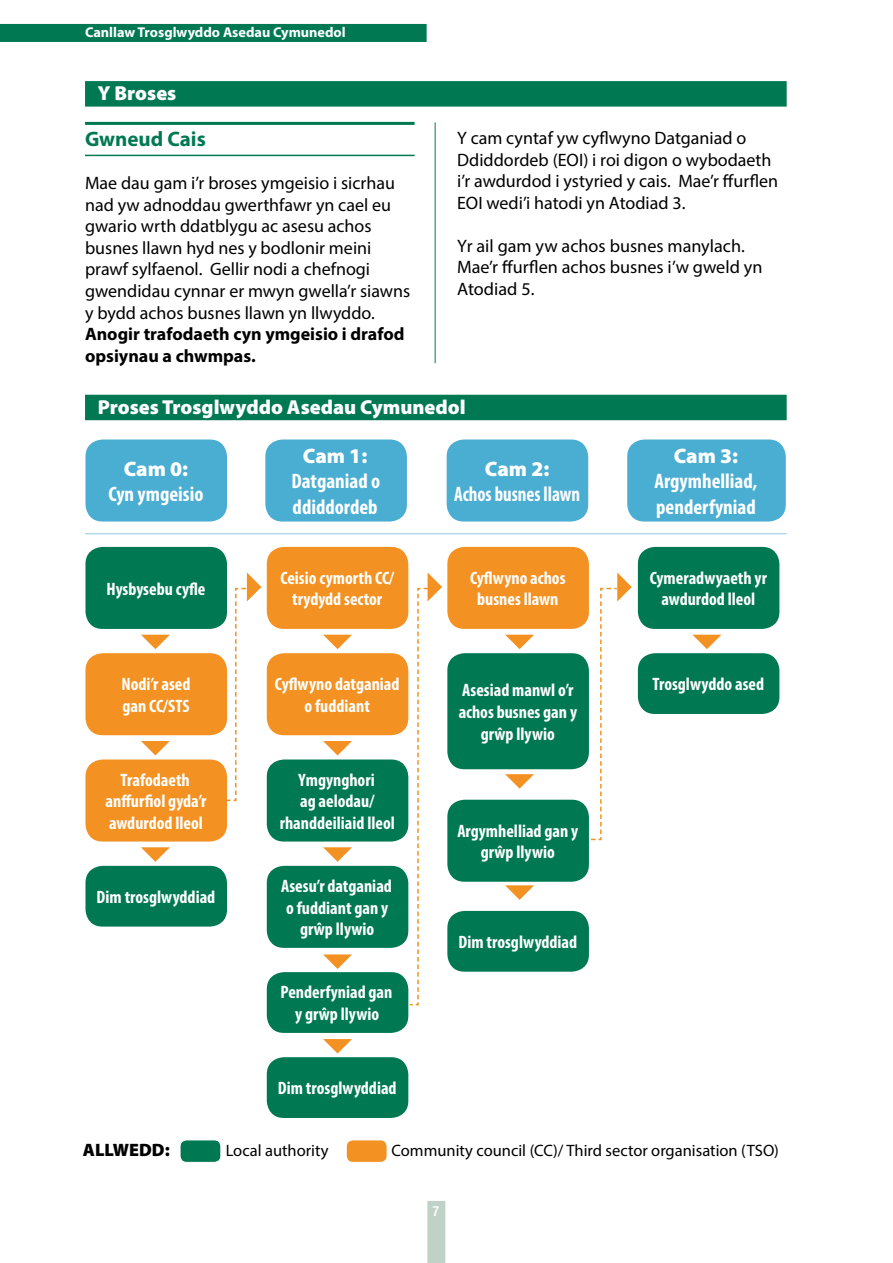
<style>
.page{position:relative;width:893px;height:1263px;background:#fff}
.page>*{position:absolute;margin:0;border:0;box-sizing:border-box;transform-origin:0 0}
.t1{font:700 condensed 21px/25.2px "Myriad Pro";color:#fff}
.t2{font:900 21px "Myriad Pro";letter-spacing:-.005em;color:#fff}
.t3{font:700 condensed 21px "Myriad Pro";color:#fff;scale:.9 1}
.t4{font:700 21px "Myriad Pro";color:#007952}
.t5{font:900 20.25px "Myriad Pro";color:#fff}
.t6{font:18px/21.6px "Myriad Pro";color:#000}
.t7{font:700 condensed 18px/21.6px "Myriad Pro";color:#fff;text-align:center}
.t8{font:700 18px/21.6px "Myriad Pro";color:#000}
.t9{font:900 18px "Myriad Pro";color:#000}
.t10{font:16.5px "Myriad Pro";color:#000}
.t11{font:600 condensed 15px "Nimbus San Nov T";color:#fff}
.t12{font:700 14.25px "Myriad Pro";color:#fff}
</style>
<div class="page">
<div style="left:427px;top:1201px;width:18px;height:62px;background:#c0d2c7"></div>
<div style="left:0;top:24px;width:427px;height:18px;background:#007952"></div>
<div style="left:85px;top:81px;width:702px;height:26px;background:#007952"></div>
<div style="left:85px;top:395px;width:702px;height:25px;background:#007952"></div>
<hr style="left:85px;top:122px;width:330px;height:3px;background:#007952">
<hr style="left:85px;top:155px;width:330px;height:1px;background:#007952">
<hr style="left:435px;top:122px;width:1px;height:241px;background:#007952">
<hr style="left:85px;top:533px;width:702px;height:1px;background:#b5d7ea">
<div style="left:626px;top:439px;width:161px;height:83px;background:#4aaed3;border-radius:18px"></div>
<div style="left:626px;top:438px;width:161px;height:85px;border:2px solid #fff;border-radius:18px"></div>
<div style="left:637px;top:546px;width:143px;height:84px;background:#007952;border-radius:18px"></div>
<div style="left:636px;top:545px;width:145px;height:85px;border:2px solid #fff;border-radius:18px"></div>
<div style="left:637px;top:652px;width:143px;height:63px;background:#007952;border-radius:18px"></div>
<div style="left:636px;top:652px;width:145px;height:63px;border:2px solid #fff;border-radius:18px"></div>
<svg style="left:693px;top:635px;width:28px;height:14px"></svg>
<div style="left:85px;top:546px;width:143px;height:84px;background:#007952;border-radius:18px"></div>
<div style="left:84px;top:545px;width:145px;height:85px;border:2px solid #fff;border-radius:18px"></div>
<div style="left:85px;top:439px;width:143px;height:83px;background:#4aaed3;border-radius:18px"></div>
<div style="left:84px;top:438px;width:145px;height:85px;border:2px solid #fff;border-radius:18px"></div>
<div style="left:85px;top:652px;width:143px;height:84px;background:#f39222;border-radius:18px"></div>
<div style="left:84px;top:652px;width:145px;height:85px;border:2px solid #fff;border-radius:18px"></div>
<div style="left:85px;top:759px;width:143px;height:83px;background:#f39222;border-radius:18px"></div>
<div style="left:84px;top:758px;width:145px;height:85px;border:2px solid #fff;border-radius:18px"></div>
<div style="left:85px;top:865px;width:143px;height:62px;background:#007952;border-radius:18px"></div>
<div style="left:84px;top:864px;width:145px;height:64px;border:2px solid #fff;border-radius:18px"></div>
<div style="left:180px;top:1140px;width:41px;height:22px;background:#007952;border-radius:6px"></div>
<div style="left:180px;top:1140px;width:41px;height:22px;border:1px solid #fff;border-radius:6px"></div>
<div style="left:346px;top:1140px;width:41px;height:22px;background:#f39222;border-radius:6px"></div>
<div style="left:346px;top:1140px;width:41px;height:22px;border:1px solid #fff;border-radius:6px"></div>
<svg style="left:141px;top:635px;width:29px;height:14px"></svg>
<svg style="left:141px;top:741px;width:29px;height:14px"></svg>
<svg style="left:141px;top:847px;width:29px;height:15px"></svg>
<svg style="left:404px;top:572px;width:38px;height:434px"></svg>
<div style="left:266px;top:546px;width:143px;height:84px;background:#f39222;border-radius:18px"></div>
<div style="left:265px;top:545px;width:145px;height:85px;border:2px solid #fff;border-radius:18px"></div>
<div style="left:266px;top:652px;width:143px;height:84px;background:#f39222;border-radius:18px"></div>
<div style="left:265px;top:652px;width:145px;height:85px;border:2px solid #fff;border-radius:18px"></div>
<div style="left:266px;top:759px;width:143px;height:83px;background:#007952;border-radius:18px"></div>
<div style="left:265px;top:758px;width:145px;height:85px;border:2px solid #fff;border-radius:18px"></div>
<div style="left:266px;top:865px;width:143px;height:84px;background:#007952;border-radius:18px"></div>
<div style="left:265px;top:864px;width:145px;height:85px;border:2px solid #fff;border-radius:18px"></div>
<div style="left:266px;top:971px;width:143px;height:63px;background:#007952;border-radius:18px"></div>
<div style="left:265px;top:971px;width:145px;height:63px;border:2px solid #fff;border-radius:18px"></div>
<div style="left:266px;top:1056px;width:143px;height:63px;background:#007952;border-radius:18px"></div>
<div style="left:265px;top:1056px;width:145px;height:63px;border:2px solid #fff;border-radius:18px"></div>
<div style="left:265px;top:439px;width:143px;height:83px;background:#4aaed3;border-radius:18px"></div>
<div style="left:264px;top:438px;width:144px;height:85px;border:2px solid #fff;border-radius:18px"></div>
<svg style="left:323px;top:635px;width:29px;height:14px"></svg>
<svg style="left:323px;top:741px;width:29px;height:14px"></svg>
<svg style="left:323px;top:847px;width:29px;height:15px"></svg>
<svg style="left:323px;top:954px;width:29px;height:15px"></svg>
<svg style="left:323px;top:1039px;width:29px;height:14px"></svg>
<svg style="left:219px;top:572px;width:42px;height:230px"></svg>
<svg style="left:591px;top:572px;width:41px;height:269px"></svg>
<div style="left:447px;top:546px;width:143px;height:84px;background:#f39222;border-radius:18px"></div>
<div style="left:446px;top:545px;width:144px;height:85px;border:2px solid #fff;border-radius:18px"></div>
<div style="left:447px;top:910px;width:143px;height:62px;background:#007952;border-radius:18px"></div>
<div style="left:446px;top:909px;width:144px;height:64px;border:2px solid #fff;border-radius:18px"></div>
<div style="left:446px;top:439px;width:143px;height:83px;background:#4aaed3;border-radius:18px"></div>
<div style="left:445px;top:438px;width:145px;height:85px;border:2px solid #fff;border-radius:18px"></div>
<svg style="left:505px;top:635px;width:29px;height:14px"></svg>
<div style="left:447px;top:652px;width:143px;height:118px;background:#007952;border-radius:18px"></div>
<div style="left:446px;top:652px;width:144px;height:119px;border:2px solid #fff;border-radius:18px"></div>
<svg style="left:505px;top:774px;width:29px;height:15px"></svg>
<div style="left:447px;top:799px;width:143px;height:83px;background:#007952;border-radius:18px"></div>
<div style="left:446px;top:798px;width:144px;height:85px;border:2px solid #fff;border-radius:18px"></div>
<svg style="left:505px;top:885px;width:29px;height:15px"></svg>
<p class="t12" style="left:85px;top:23px;width:262px">Canllaw Trosglwyddo Asedau Cymunedol</p>
<p class="t5" style="left:98px;top:80px;width:80px">Y Broses</p>
<p class="t4" style="left:85px;top:125px;width:122px">Gwneud Cais</p>
<p class="t6" style="left:85px;top:172px;width:327px">Mae dau gam i’r broses ymgeisio i sicrhau nad yw adnoddau gwerthfawr yn cael eu gwario wrth ddatblygu ac asesu achos busnes llawn hyd nes y bodlonir meini prawf sylfaenol. Gellir nodi a chefnogi gwendidau cynnar er mwyn gwella’r siawns y bydd achos busnes llawn yn llwyddo.</p>
<p class="t8" style="left:85px;top:323px;width:321px">Anogir trafodaeth cyn ymgeisio i drafod opsiynau a chwmpas.</p>
<p class="t6" style="left:457px;top:127px;width:323px">Y cam cyntaf yw cyflwyno Datganiad o Ddiddordeb (EOI) i roi digon o wybodaeth i’r awdurdod i ystyried y cais. Mae’r ffurflen EOI wedi’i hatodi yn Atodiad 3.</p>
<p class="t6" style="left:457px;top:234px;width:307px">Yr ail gam yw achos busnes manylach.<br>Mae’r ffurflen achos busnes i’w gweld yn<br>Atodiad 5.</p>
<p class="t5" style="left:98px;top:393px;width:369px">Proses Trosglwyddo Asedau Cymunedol</p>
<p class="t2" style="left:124px;top:455px;width:66px">Cam 0:</p>
<p class="t1" style="left:108px;top:481px;width:96px">Cyn ymgeisio</p>
<p class="t7" style="left:107px;top:577px;width:100px">Hysbysebu cyfle</p>
<p class="t7" style="left:121px;top:673px;width:71px;text-align:left">Nodi’r ased gan CC/STS</p>
<p class="t7" style="left:105px;top:768px;width:102px">Trafodaeth anffurfiol gyda’r awdurdod lleol</p>
<p class="t7" style="left:97px;top:886px;width:120px">Dim trosglwyddiad</p>
<p class="t2" style="left:303px;top:442px;width:66px">Cam 1:</p>
<p class="t1" style="left:291px;top:468px;width:90px">Datganiad o ddiddordeb</p>
<p class="t7" style="left:280px;top:567px;width:115px">Ceisio cymorth CC/ trydydd sector</p>
<p class="t7" style="left:275px;top:673px;width:126px">Cyflwyno datganiad o fuddiant</p>
<p class="t7" style="left:280px;top:768px;width:117px">Ymgynghori<br>ag aelodau/ rhanddeiliaid lleol</p>
<p class="t7" style="left:281px;top:875px;width:112px">Asesu’r datganiad o fuddiant gan y grŵp llywio</p>
<p class="t7" style="left:281px;top:981px;width:113px">Penderfyniad gan y grŵp llywio</p>
<p class="t7" style="left:278px;top:1077px;width:120px">Dim trosglwyddiad</p>
<p class="t2" style="left:485px;top:455px;width:66px">Cam 2:</p>
<p class="t3" style="left:454px;top:481px;width:141px">Achos busnes llawn</p>
<p class="t7" style="left:470px;top:567px;width:97px">Cyflwyno achos busnes llawn</p>
<p class="t7" style="left:459px;top:679px;width:120px">Asesiad manwl o’r achos busnes gan y grŵp llywio</p>
<p class="t7" style="left:457px;top:819px;width:122px">Argymhelliad gan y grŵp llywio</p>
<p class="t7" style="left:458px;top:931px;width:120px">Dim trosglwyddiad</p>
<p class="t2" style="left:674px;top:442px;width:66px">Cam 3:</p>
<p class="t1" style="left:654px;top:468px;width:105px">Argymhelliad, penderfyniad</p>
<p class="t7" style="left:650px;top:567px;width:119px">Cymeradwyaeth yr awdurdod lleol</p>
<p class="t7" style="left:653px;top:673px;width:113px">Trosglwyddo ased</p>
<p class="t9" style="left:83px;top:1138px;width:88px">ALLWEDD:</p>
<p class="t10" style="left:226px;top:1141px;width:104px">Local authority</p>
<p class="t10" style="left:391px;top:1141px;width:389px">Community council (CC)/ Third sector organisation (TSO)</p>
<p class="t11" style="left:432px;top:1202px;width:8px">7</p>
</div>
